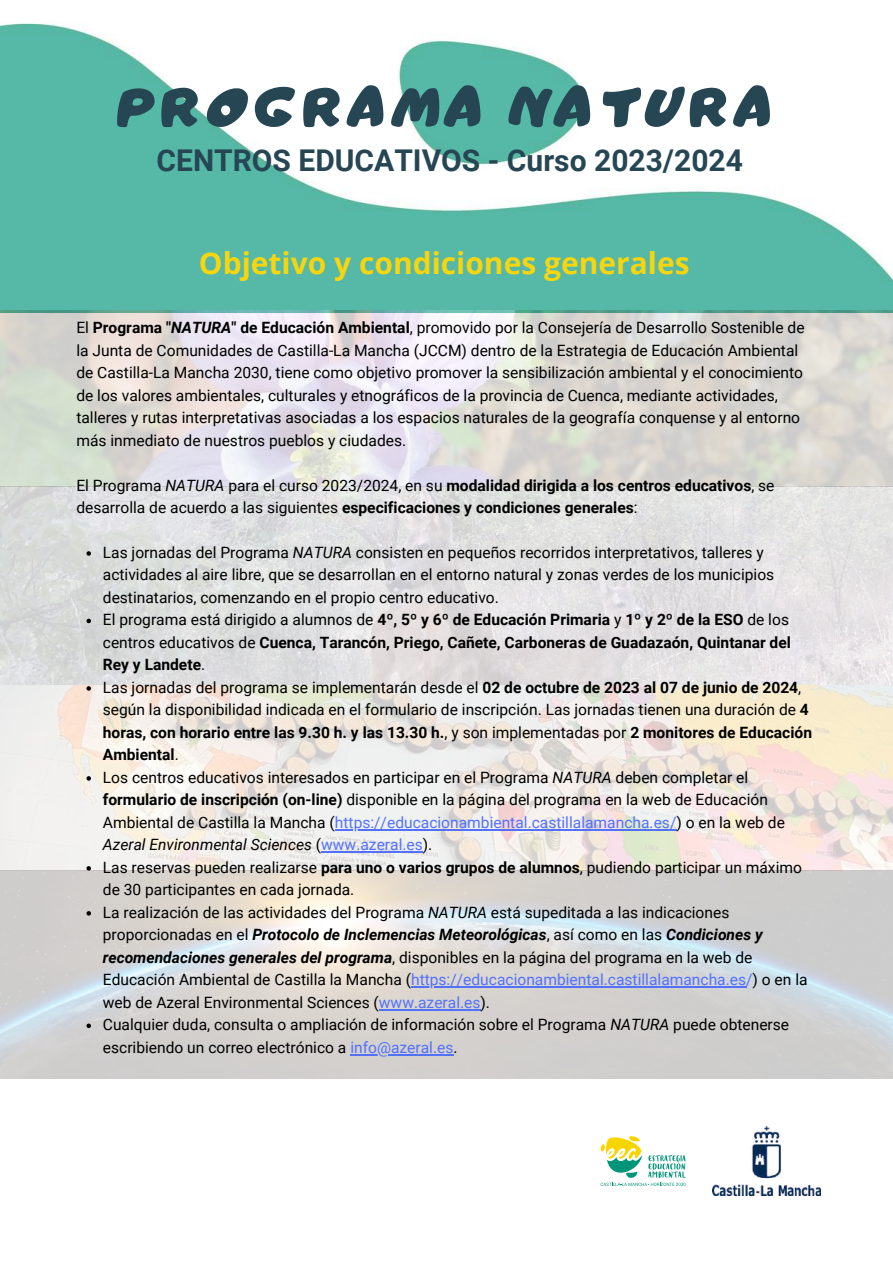
<style>
.page{position:relative;width:893px;height:1264px;background:#fff}
.page>*{position:absolute;margin:0;border:0;box-sizing:border-box;transform-origin:0 0}
.t1{font:52.5px "CA Generated";letter-spacing:.13em;color:#264653}
.t2{font:700 30px "Roboto";color:#264653}
.t3{font:700 30px "Open Sans";color:#f7d50f}
.t4{font:15.6px/22.5px "Roboto";color:#000}
.t5{font:700 15.6px/22.5px "Roboto";color:#000}
.s1{font-weight:700}
.s2{font-weight:700;font-style:italic}
.s3{font-weight:400}
.s4{font-weight:400;font-style:italic}
.s5{font-style:italic}
.s6{color:#5271ff}
</style>
<div class="page">
<img style="left:0;top:23px;width:892px;height:287px">
<img style="left:0;top:310px;width:892px;height:768px">
<svg style="left:86px;top:551px;width:5px;height:4px"></svg>
<svg style="left:86px;top:618px;width:5px;height:5px"></svg>
<svg style="left:86px;top:686px;width:5px;height:4px"></svg>
<svg style="left:86px;top:776px;width:5px;height:4px"></svg>
<hr style="left:335px;top:829px;width:341px;height:1px;background:#5271ff">
<hr style="left:321px;top:851px;width:102px;height:1px;background:#5271ff">
<svg style="left:86px;top:866px;width:5px;height:4px"></svg>
<svg style="left:86px;top:911px;width:5px;height:4px"></svg>
<hr style="left:411px;top:986px;width:335px;height:1px;background:#5271ff">
<hr style="left:379px;top:1008px;width:101px;height:2px;background:#5271ff">
<svg style="left:86px;top:1023px;width:5px;height:5px"></svg>
<hr style="left:350px;top:1053px;width:103px;height:2px;background:#5271ff">
<img style="left:712px;top:1126px;width:108px;height:69px">
<svg style="left:600px;top:1136px;width:85px;height:49px"></svg>
<h1 class="t1" style="left:119px;top:73px;width:656px">PROGRAMA NATURA</h1>
<h2 class="t2" style="left:156px;top:144px;width:587px">CENTROS EDUCATIVOS - Curso 2023/2024</h2>
<h2 class="t3" style="left:199px;top:241px;width:492px">Objetivo y condiciones generales</h2>
<p class="t4" style="left:76px;top:316px;width:729px">El <span class="s1">Programa "</span><span class="s2">NATURA</span><span class="s1">" de Educación Ambiental</span>, promovido por la Consejería de Desarrollo Sostenible de la Junta de Comunidades de Castilla-La Mancha (JCCM) dentro de la Estrategia de Educación Ambiental de Castilla-La Mancha 2030, tiene como objetivo promover la sensibilización ambiental y el conocimiento de los valores ambientales, culturales y etnográficos de la provincia de Cuenca, mediante actividades, talleres y rutas interpretativas asociadas a los espacios naturales de la geografía conquense y al entorno más inmediato de nuestros pueblos y ciudades.</p>
<p class="t5" style="left:76px;top:474px;width:699px"><span class="s3">El Programa</span> <span class="s4">NATURA</span> <span class="s3">para el curso 2023/2024, en su</span> modalidad dirigida a los centros educativos<span class="s3">, se desarrolla de acuerdo a las siguientes</span> especificaciones y condiciones generales<span class="s3">:</span></p>
<p class="t4" style="left:103px;top:541px;width:710px">Las jornadas del Programa <span class="s5">NATURA</span> consisten en pequeños recorridos interpretativos, talleres y actividades al aire libre, que se desarrollan en el entorno natural y zonas verdes de los municipios destinatarios, comenzando en el propio centro educativo.<br>El programa está dirigido a alumnos de <span class="s1">4º, 5º y 6º de Educación Primaria</span> y <span class="s1">1º y 2º de la ESO</span> de los centros educativos de <span class="s1">Cuenca, Tarancón, Priego, Cañete, Carboneras de Guadazaón, Quintanar del Rey y Landete</span>.<br>Las jornadas del programa se implementarán desde el <span class="s1">02 de octubre de 2023 al 07 de junio de 2024</span>, según la disponibilidad indicada en el formulario de inscripción. Las jornadas tienen una duración de <span class="s1">4 horas, con horario entre las 9.30 h. y las 13.30 h.</span>, y son implementadas por <span class="s1">2 monitores de Educación Ambiental</span>.<br>Los centros educativos interesados en participar en el Programa <span class="s5">NATURA</span> deben completar el <span class="s1">formulario de inscripción (on-line)</span> disponible en la página del programa en la web de Educación Ambiental de Castilla la Mancha (<span class="s6">https://educacionambiental.castillalamancha.es/</span>) o en la web de <span class="s5">Azeral Environmental Sciences</span> (<span class="s6">www.azeral.es</span>).<br>Las reservas pueden realizarse <span class="s1">para uno o varios grupos de alumnos</span>, pudiendo participar un máximo de 30 participantes en cada jornada.<br>La realización de las actividades del Programa <span class="s5">NATURA</span> está supeditada a las indicaciones proporcionadas en el <span class="s2">Protocolo de Inclemencias Meteorológicas</span>, así como en las <span class="s2">Condiciones y recomendaciones generales del programa</span>, disponibles en la página del programa en la web de Educación Ambiental de Castilla la Mancha (<span class="s6">https://educacionambiental.castillalamancha.es/</span>) o en la web de Azeral Environmental Sciences (<span class="s6">www.azeral.es</span>).<br>Cualquier duda, consulta o ampliación de información sobre el Programa <span class="s5">NATURA</span> puede obtenerse escribiendo un correo electrónico a <span class="s6">info@azeral.es</span>.</p>
</div>
